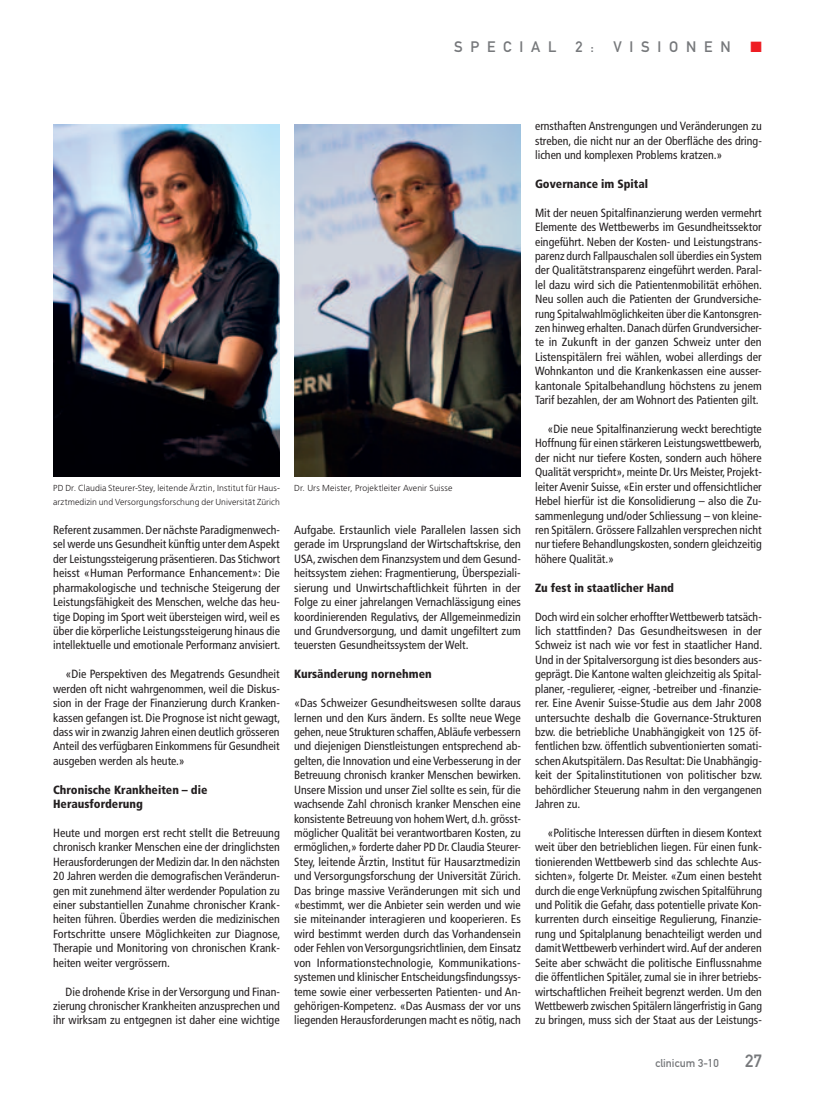
<style>
.page{position:relative;width:815px;height:1099px;background:#fff}
.page>*{position:absolute;margin:0;border:0;box-sizing:border-box;transform-origin:0 0}
.t1{font:17.5px "DIN Mittelschrift Std";color:#76787b}
.t2{font:15px "DIN Mittelschrift Std";letter-spacing:.52em;color:#76787b}
.t3{font:15px "Zapf Dingbats ITC";color:#ee1d23}
.t4{font:condensed 11.88px/14.4px "Frutiger LT Std";color:#231f20;text-align:justify}
.t5{font:900 condensed 11.88px/14.4px "Frutiger LT Std";color:#231f20}
.t6{font:11.25px "DIN Mittelschrift Std";color:#76787b}
.t7{font:300 8.75px/14.4px "Frutiger LT Std";letter-spacing:.01em;color:#231f20}
</style>
<div class="page">
<img style="left:53px;top:124px;width:227px;height:352px">
<img style="left:294px;top:124px;width:227px;height:352px">
<p class="t2" style="left:454px;top:38px;width:104px">SPECIAL</p>
<p class="t2" style="left:576px;top:38px;width:20px">2 :</p>
<p class="t2" style="left:613px;top:38px;width:28px">V isi</p>
<p class="t2" style="left:669px;top:38px;width:33px">o nen</p>
<p class="t3" style="left:750px;top:40px;width:13px">■</p>
<p class="t7" style="left:53px;top:480px;width:228px">PD Dr. Claudia Steurer-Stey, leitende Ärztin, Institut für Haus&shy;arztmedizin und Versorgungsforschung der Universität Zürich</p>
<p class="t7" style="left:294px;top:480px;width:160px">Dr. Urs Meister, Projektleiter Avenir Suisse</p>
<p class="t4" style="left:53px;top:523px;width:229px">Referent zusammen. Der nächste Paradigmenwech&shy;sel werde uns Gesundheit künftig unter dem Aspekt der Leistungssteigerung präsentieren. Das Stichwort heisst «Human Performance Enhancement»: Die pharmakologische und technische Steigerung der Leistungsfähigkeit des Menschen, welche das heu&shy;tige Doping im Sport weit übersteigen wird, weil es über die körperliche Leistungssteigerung hinaus die intellektuelle und emotionale Performanz anvisiert.</p>
<p class="t4" style="left:53px;top:667px;width:229px;text-indent:12px">«Die Perspektiven des Megatrends Gesundheit werden oft nicht wahrgenommen, weil die Diskus&shy;sion in der Frage der Finanzierung durch Kranken&shy;kassen gefangen ist. Die Prognose ist nicht gewagt, dass wir in zwanzig Jahren einen deutlich grösseren Anteil des verfügbaren Einkommens für Gesundheit ausgeben werden als heute.»</p>
<p class="t5" style="left:53px;top:782px;width:156px">Chronische Krankheiten – die<br>Herausforderung</p>
<p class="t4" style="left:53px;top:825px;width:229px">Heute und morgen erst recht stellt die Betreuung chronisch kranker Menschen eine der dringlichsten Herausforderungen der Medizin dar. In den nächsten 20 Jahren werden die demografischen Veränderun&shy;gen mit zunehmend älter werdender Population zu einer substantiellen Zunahme chronischer Krank&shy;heiten führen. Überdies werden die medizinischen Fortschritte unsere Möglichkeiten zur Diagnose, Therapie und Monitoring von chronischen Krank&shy;heiten weiter vergrössern.</p>
<p class="t4" style="left:53px;top:984px;width:228px;text-indent:12px">Die drohende Krise in der Versorgung und Finan&shy;zierung chronischer Krankheiten anzusprechen und ihr wirksam zu entgegnen ist daher eine wichtige</p>
<p class="t4" style="left:294px;top:523px;width:228px">Aufgabe. Erstaunlich viele Parallelen lassen sich gerade im Ursprungsland der Wirtschaftskrise, den USA, zwischen dem Finanzsystem und dem Gesund&shy;heitssystem ziehen: Fragmentierung, Überspeziali&shy;sierung und Unwirtschaftlichkeit führten in der Folge zu einer jahrelangen Vernachlässigung eines koordinierenden Regulativs, der Allgemeinmedizin und Grundversorgung, und damit ungefiltert zum teuersten Gesundheitssystem der Welt.</p>
<p class="t5" style="left:294px;top:667px;width:139px">Kursänderung nornehmen</p>
<p class="t4" style="left:294px;top:696px;width:229px">«Das Schweizer Gesundheitswesen sollte daraus lernen und den Kurs ändern. Es sollte neue Wege gehen, neue Strukturen schaffen, Abläufe verbessern und diejenigen Dienstleistungen entsprechend ab&shy;gelten, die Innovation und eine Verbesserung in der Betreuung chronisch kranker Menschen bewirken.<br>Unsere Mission und unser Ziel sollte es sein, für die wachsende Zahl chronisch kranker Menschen eine konsistente Betreuung von hohem Wert, d.h. grösst&shy;möglicher Qualität bei verantwortbaren Kosten, zu ermöglichen,» forderte daher PD Dr. Claudia Steurer-Stey, leitende Ärztin, Institut für Hausarztmedizin und Versorgungsforschung der Universität Zürich.<br>Das bringe massive Veränderungen mit sich und «bestimmt, wer die Anbieter sein werden und wie sie miteinander interagieren und kooperieren. Es wird bestimmt werden durch das Vorhandensein oder Fehlen von Versorgungsrichtlinien, dem Einsatz von Informationstechnologie, Kommunikations&shy;systemen und klinischer Entscheidungsfindungssys&shy;teme sowie einer verbesserten Patienten- und An&shy;gehörigen-Kompetenz. «Das Ausmass der vor uns liegenden Herausforderungen macht es nötig, nach</p>
<p class="t4" style="left:535px;top:119px;width:228px">ernsthaften Anstrengungen und Veränderungen zu streben, die nicht nur an der Oberfläche des dring&shy;lichen und komplexen Problems kratzen.»</p>
<p class="t5" style="left:535px;top:176px;width:115px">Governance im Spital</p>
<p class="t4" style="left:535px;top:205px;width:228px">Mit der neuen Spitalfinanzierung werden vermehrt Elemente des Wettbewerbs im Gesundheitssektor eingeführt. Neben der Kosten- und Leistungstrans&shy;parenz durch Fallpauschalen soll überdies ein System der Qualitätstransparenz eingeführt werden. Paral&shy;lel dazu wird sich die Patientenmobilität erhöhen.<br>Neu sollen auch die Patienten der Grundversiche&shy;rung Spitalwahlmöglichkeiten über die Kantonsgren&shy;zen hinweg erhalten. Danach dürfen Grundversicher&shy;te in Zukunft in der ganzen Schweiz unter den Listenspitälern frei wählen, wobei allerdings der Wohnkanton und die Krankenkassen eine ausser&shy;kantonale Spitalbehandlung höchstens zu jenem Tarif bezahlen, der am Wohnort des Patienten gilt.</p>
<p class="t4" style="left:535px;top:422px;width:228px;text-indent:12px">«Die neue Spitalfinanzierung weckt berechtigte Hoffnung für einen stärkeren Leistungswettbewerb, der nicht nur tiefere Kosten, sondern auch höhere Qualität verspricht», meinte Dr. Urs Meister, Projekt&shy;leiter Avenir Suisse, «Ein erster und offensichtlicher Hebel hierfür ist die Konsolidierung – also die Zu&shy;sammenlegung und/oder Schliessung – von kleine&shy;ren Spitälern. Grössere Fallzahlen versprechen nicht nur tiefere Behandlungskosten, sondern gleichzeitig höhere Qualität.»</p>
<p class="t5" style="left:535px;top:580px;width:141px">Zu fest in staatlicher Hand</p>
<p class="t4" style="left:535px;top:609px;width:229px">Doch wird ein solcher erhoffter Wettbewerb tatsäch&shy;lich stattfinden? Das Gesundheitswesen in der Schweiz ist nach wie vor fest in staatlicher Hand.<br>Und in der Spitalversorgung ist dies besonders aus&shy;geprägt. Die Kantone walten gleichzeitig als Spital&shy;planer, -regulierer, -eigner, -betreiber und -finanzie&shy;rer. Eine Avenir Suisse-Studie aus dem Jahr 2008 untersuchte deshalb die Governance-Strukturen bzw. die betriebliche Unabhängigkeit von 125 öf&shy;fentlichen bzw. öffentlich subventionierten somati&shy;schen Akutspitälern. Das Resultat: Die Unabhängig&shy;keit der Spitalinstitutionen von politischer bzw. behördlicher Steuerung nahm in den vergangenen Jahren zu.</p>
<p class="t4" style="left:535px;top:825px;width:228px;text-indent:12px">«Politische Interessen dürften in diesem Kontext weit über den betrieblichen liegen. Für einen funk&shy;tionierenden Wettbewerb sind das schlechte Aus&shy;sichten», folgerte Dr. Meister. «Zum einen besteht durch die enge Verknüpfung zwischen Spitalführung und Politik die Gefahr, dass potentielle private Kon&shy;kurrenten durch einseitige Regulierung, Finanzie&shy;rung und Spitalplanung benachteiligt werden und damit Wettbewerb verhindert wird. Auf der anderen Seite aber schwächt die politische Einflussnahme die öffentlichen Spitäler, zumal sie in ihrer betriebs&shy;wirtschaftlichen Freiheit begrenzt werden. Um den Wettbewerb zwischen Spitälern längerfristig in Gang zu bringen, muss sich der Staat aus der Leistungs-</p>
<p class="t6" style="left:655px;top:1056px;width:65px">clinicum 3-10</p>
<h1 class="t1" style="left:745px;top:1050px;width:18px">27</h1>
</div>
